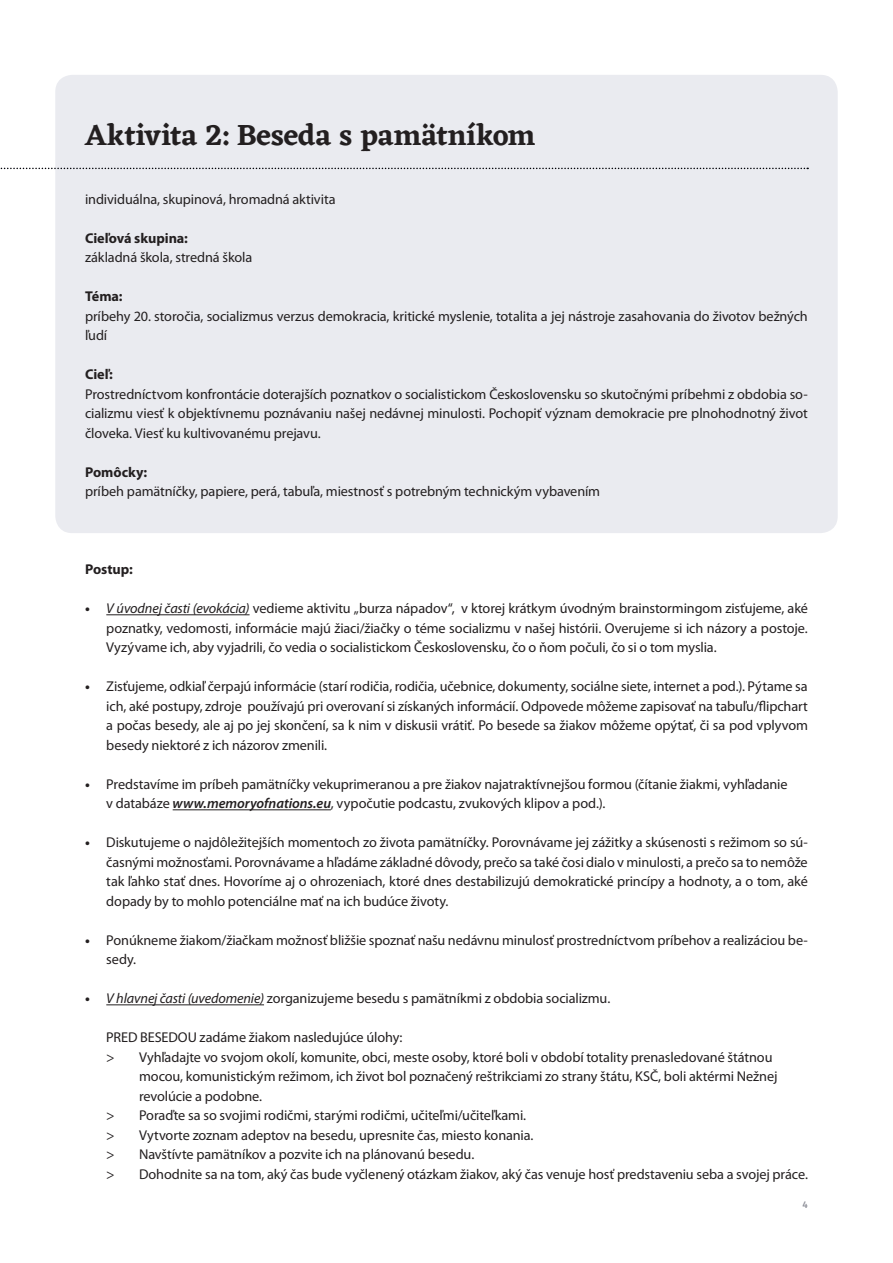
<style>
.page{position:relative;width:893px;height:1263px;background:#fff}
.page>*{position:absolute;margin:0;border:0;box-sizing:border-box;transform-origin:0 0}
.t1{font:600 30px "Eczar";letter-spacing:-.015em;color:#231f20}
.t2{font:14.25px/19.5px "Myriad Pro";letter-spacing:-.01em;color:#231f20;text-align:justify}
.t3{font:700 14.25px "Myriad Pro";letter-spacing:-.005em;color:#231f20}
.t4{font:500 9.75px "Fira Sans";color:#8f919a}
.s1{font-weight:700}
.s2{font-style:italic}
.s3{font-weight:600;font-style:italic}
</style>
<div class="page">
<hr style="left:106px;top:614px;width:144px;height:1px;background:#231f20">
<hr style="left:173px;top:809px;width:158px;height:1px;background:#231f20">
<hr style="left:106px;top:1004px;width:158px;height:1px;background:#231f20">
<div style="left:55px;top:75px;width:783px;height:458px;background:#eaebf0;border-radius:17px"></div>
<svg style="left:0;top:168px;width:808px;height:1px"></svg>
<h1 class="t1" style="left:85px;top:115px;width:452px">Aktivita 2: Beseda s pamätníkom</h1>
<p class="t2" style="left:85px;top:189px;width:252px">individuálna, skupinová, hromadná aktivita</p>
<p class="t3" style="left:85px;top:229px;width:104px">Cieľová skupina:</p>
<p class="t2" style="left:85px;top:248px;width:169px">základná škola, stredná škola</p>
<p class="t3" style="left:85px;top:287px;width:39px">Téma:</p>
<p class="t2" style="left:85px;top:306px;width:724px">príbehy 20. storočia, socializmus verzus demokracia, kritické myslenie, totalita a jej nástroje zasahovania do životov bežných ľudí</p>
<p class="t3" style="left:85px;top:365px;width:29px">Cieľ:</p>
<p class="t2" style="left:85px;top:384px;width:724px">Prostredníctvom konfrontácie doterajších poznatkov o socialistickom Československu so skutočnými príbehmi z obdobia so&shy;cializmu viesť k objektívnemu poznávaniu našej nedávnej minulosti. Pochopiť význam demokracie pre plnohodnotný život človeka. Viesť ku kultivovanému prejavu.</p>
<p class="t3" style="left:85px;top:463px;width:64px">Pomôcky:</p>
<p class="t2" style="left:85px;top:482px;width:517px">príbeh pamätníčky, papiere, perá, tabuľa, miestnosť s potrebným technickým vybavením</p>
<p class="t3" style="left:85px;top:560px;width:49px">Postup:</p>
<p class="t2" style="left:106px;top:599px;width:703px;text-indent:-21px"><span class="s1">•</span> <span class="s2">V úvodnej časti (evokácia)</span> vedieme aktivitu „burza nápadov“, v ktorej krátkym úvodným brainstormingom zisťujeme, aké poznatky, vedomosti, informácie majú žiaci/žiačky o téme socializmu v našej histórii. Overujeme si ich názory a postoje.<br>Vyzývame ich, aby vyjadrili, čo vedia o socialistickom Československu, čo o ňom počuli, čo si o tom myslia.</p>
<p class="t2" style="left:106px;top:677px;width:703px;text-indent:-21px"><span class="s1">•</span> Zisťujeme, odkiaľ čerpajú informácie (starí rodičia, rodičia, učebnice, dokumenty, sociálne siete, internet a pod.). Pýtame sa ich, aké postupy, zdroje používajú pri overovaní si získaných informácií. Odpovede môžeme zapisovať na tabuľu/flipchart a počas besedy, ale aj po jej skončení, sa k nim v diskusii vrátiť. Po besede sa žiakov môžeme opýtať, či sa pod vplyvom besedy niektoré z ich názorov zmenili.</p>
<p class="t2" style="left:106px;top:774px;width:683px;text-indent:-21px"><span class="s1">•</span> Predstavíme im príbeh pamätníčky vekuprimeranou a pre žiakov najatraktívnejšou formou (čítanie žiakmi, vyhľadanie v databáze <span class="s3">www.memoryofnations.eu</span>, vypočutie podcastu, zvukových klipov a pod.).</p>
<p class="t2" style="left:106px;top:833px;width:703px;text-indent:-21px"><span class="s1">•</span> Diskutujeme o najdôležitejších momentoch zo života pamätníčky. Porovnávame jej zážitky a skúsenosti s režimom so sú&shy;časnými možnosťami. Porovnávame a hľadáme základné dôvody, prečo sa také čosi dialo v minulosti, a prečo sa to nemôže tak ľahko stať dnes. Hovoríme aj o ohrozeniach, ktoré dnes destabilizujú demokratické princípy a hodnoty, a o tom, aké dopady by to mohlo potenciálne mať na ich budúce životy.</p>
<p class="t2" style="left:106px;top:930px;width:703px;text-indent:-21px"><span class="s1">•</span> Ponúkneme žiakom/žiačkam možnosť bližšie spoznať našu nedávnu minulosť prostredníctvom príbehov a realizáciou be&shy;sedy.</p>
<p class="t2" style="left:85px;top:989px;width:527px"><span class="s1">•</span> <span class="s2">V hlavnej časti (uvedomenie)</span> zorganizujeme besedu s pamätníkmi z obdobia socializmu.</p>
<p class="t2" style="left:106px;top:1028px;width:298px">PRED BESEDOU zadáme žiakom nasledujúce úlohy:</p>
<p class="t2" style="left:106px;top:1047px;width:668px">&gt; Vyhľadajte vo svojom okolí, komunite, obci, meste osoby, ktoré boli v období totality prenasledované štátnou</p>
<p class="t2" style="left:139px;top:1066px;width:640px">mocou, komunistickým režimom, ich život bol poznačený reštrikciami zo strany štátu, KSČ, boli aktérmi Nežnej</p>
<p class="t2" style="left:139px;top:1086px;width:125px">revolúcie a podobne.</p>
<p class="t2" style="left:106px;top:1105px;width:421px">&gt; Poraďte sa so svojimi rodičmi, starými rodičmi, učiteľmi/učiteľkami.</p>
<p class="t2" style="left:106px;top:1125px;width:429px">&gt; Vytvorte zoznam adeptov na besedu, upresnite čas, miesto konania.</p>
<p class="t2" style="left:106px;top:1144px;width:370px">&gt; Navštívte pamätníkov a pozvite ich na plánovanú besedu.</p>
<p class="t2" style="left:106px;top:1164px;width:703px">&gt; Dohodnite sa na tom, aký čas bude vyčlenený otázkam žiakov, aký čas venuje hosť predstaveniu seba a svojej práce.</p>
<p class="t4" style="left:803px;top:1197px;width:7px">4</p>
</div>
